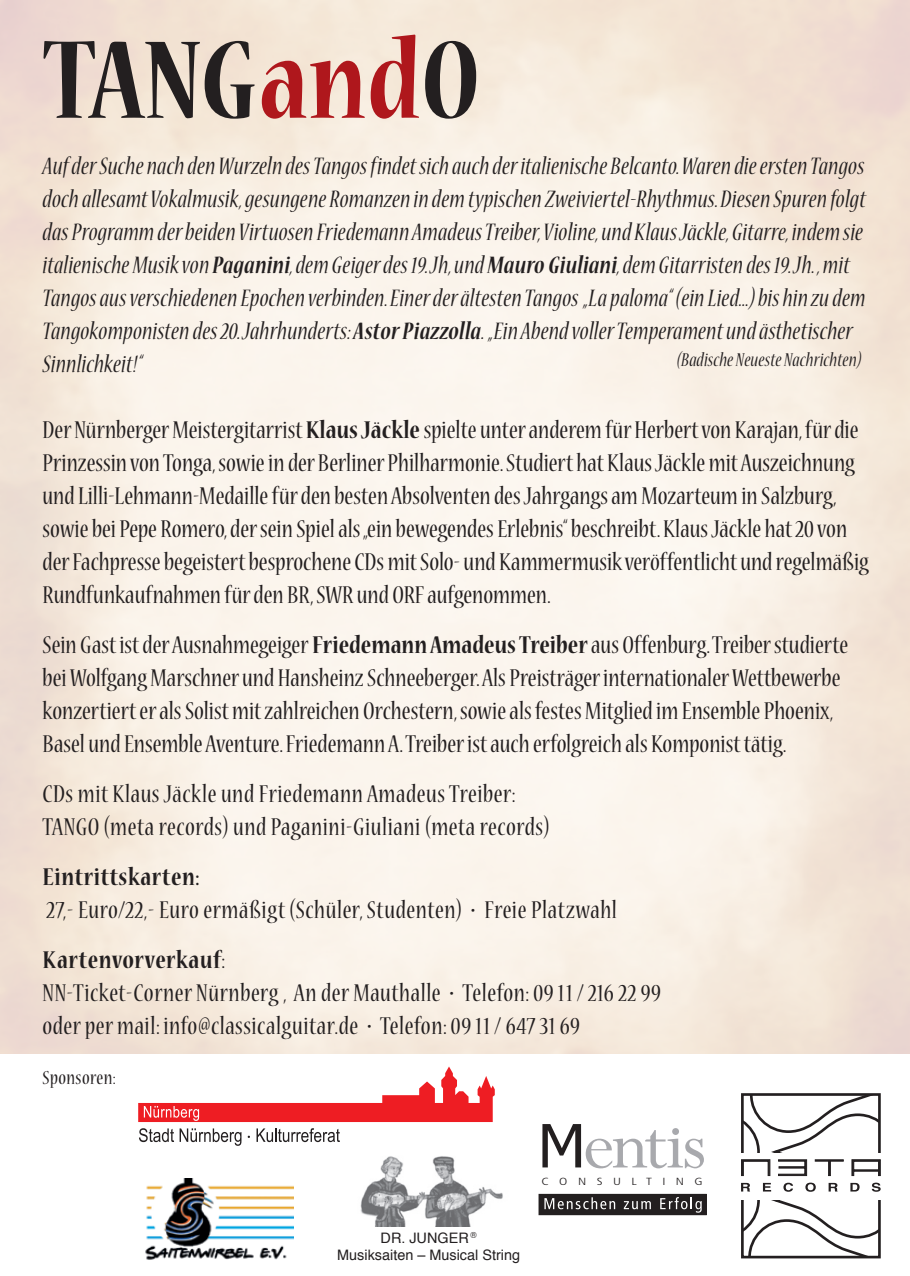
<style>
.page{position:relative;width:910px;height:1276px;background:#fff}
.page>*{position:absolute;margin:0;border:0;box-sizing:border-box;transform-origin:0 0}
.t1{font:700 condensed 123px "Nueva Std";color:#231f20}
.t2{font:condensed 27px/33px "Nueva Std";color:#231f20}
.t3{font:italic condensed 27px/33px "Nueva Std";letter-spacing:.01em;color:#231f20}
.t4{font:condensed 27px/33px "Nueva Std";letter-spacing:.02em;color:#231f20}
.t5{font:italic condensed 21px "Nueva Std";letter-spacing:.01em;color:#231f20}
.t6{font:condensed 21px "Nueva Std";letter-spacing:.02em;color:#231f20}
.t7{font:14.4px "Helvetica";color:#231f20}
.t8{font:300 condensed 10.2px "Frutiger";letter-spacing:.76em;color:#231f20;scale:1.34 1}
.s1{color:#af171c}
.s2{font-weight:700}
</style>
<div class="page">
<svg style="left:542px;top:1124px;width:162px;height:44px"></svg>
<div style="left:539px;top:1194px;width:167px;height:20px;background:#231f20"></div>
<div style="left:539px;top:1194px;width:167px;height:21px;border:1px solid #231f20"></div>
<svg style="left:544px;top:1197px;width:71px;height:12px"></svg>
<svg style="left:624px;top:1201px;width:27px;height:8px"></svg>
<svg style="left:660px;top:1197px;width:42px;height:15px"></svg>
<svg style="left:138px;top:1066px;width:357px;height:56px"></svg>
<svg style="left:139px;top:1128px;width:35px;height:14px"></svg>
<svg style="left:180px;top:1128px;width:61px;height:17px"></svg>
<svg style="left:257px;top:1128px;width:83px;height:14px"></svg>
<img style="left:360px;top:1156px;width:143px;height:70px">
<img style="left:145px;top:1178px;width:148px;height:82px">
<svg style="left:741px;top:1093px;width:140px;height:59px"></svg>
<svg style="left:778px;top:1159px;width:29px;height:17px"></svg>
<svg style="left:814px;top:1159px;width:30px;height:17px"></svg>
<svg style="left:741px;top:1159px;width:30px;height:17px"></svg>
<svg style="left:851px;top:1159px;width:30px;height:17px"></svg>
<svg style="left:741px;top:1200px;width:140px;height:58px"></svg>
<svg style="left:741px;top:1183px;width:9px;height:8px"></svg>
<svg style="left:763px;top:1183px;width:8px;height:8px"></svg>
<svg style="left:783px;top:1182px;width:10px;height:9px"></svg>
<svg style="left:805px;top:1182px;width:11px;height:9px"></svg>
<svg style="left:829px;top:1183px;width:9px;height:8px"></svg>
<svg style="left:850px;top:1183px;width:10px;height:8px"></svg>
<svg style="left:872px;top:1182px;width:9px;height:9px"></svg>
<p class="t1" style="left:43px;top:25px;width:439px">TANG<span class="s1">and</span>O</p>
<p class="t3" style="left:43px;top:151px;width:825px">Auf der Suche nach den Wurzeln des Tangos findet sich auch der italienische Belcanto. Waren die ersten Tangos doch allesamt Vokalmusik, gesungene Romanzen in dem typischen Zweiviertel-Rhythmus. Diesen Spuren folgt das Programm der beiden Virtuosen Friedemann Amadeus Treiber, Violine, und Klaus Jäckle, Gitarre, indem sie italienische Musik von <span class="s2">Paganini</span>, dem Geiger des 19. Jh, und <span class="s2">Mauro Giuliani</span>, dem Gitarristen des 19. Jh. , mit Tangos aus verschiedenen Epochen verbinden. Einer der ältesten Tangos „La paloma“ (ein Lied...) bis hin zu dem Tangokomponisten des 20. Jahrhunderts: <span class="s2">Astor Piazzolla</span>. „Ein Abend voller Temperament und ästhetischer Sinnlichkeit!“</p>
<p class="t5" style="left:676px;top:351px;width:187px">(Badische Neueste Nachrichten)</p>
<p class="t2" style="left:43px;top:415px;width:828px">Der Nürnberger Meistergitarrist <span class="s2">Klaus Jäckle</span> spielte unter anderem für Herbert von Karajan, für die Prinzessin von Tonga, sowie in der Berliner Philharmonie. Studiert hat Klaus Jäckle mit Auszeichnung und Lilli-Lehmann-Medaille für den besten Absolventen des Jahrgangs am Mozarteum in Salzburg, sowie bei Pepe Romero, der sein Spiel als „ein bewegendes Erlebnis“ beschreibt. Klaus Jäckle hat 20 von der Fachpresse begeistert besprochene CDs mit Solo- und Kammermusik veröffentlicht und regelmäßig Rundfunkaufnahmen für den BR, SWR und ORF aufgenommen.</p>
<p class="t2" style="left:43px;top:630px;width:807px">Sein Gast ist der Ausnahmegeiger <span class="s2">Friedemann Amadeus Treiber</span> aus Offenburg. Treiber studierte bei Wolfgang Marschner und Hansheinz Schneeberger. Als Preisträger internationaler Wettbewerbe konzertiert er als Solist mit zahlreichen Orchestern, sowie als festes Mitglied im Ensemble Phoenix, Basel und Ensemble Aventure. Friedemann A. Treiber ist auch erfolgreich als Komponist tätig.</p>
<p class="t4" style="left:43px;top:779px;width:509px">CDs mit Klaus Jäckle und Friedemann Amadeus Treiber:<br>TANGO (meta records) und Paganini-Giuliani (meta records)</p>
<p class="t4" style="left:43px;top:862px;width:576px"><span class="s2">Eintrittskarten:<br></span>27,- Euro/22,- Euro ermäßigt (Schüler, Studenten) • Freie Platzwahl</p>
<p class="t4" style="left:43px;top:945px;width:620px"><span class="s2">Kartenvorverkauf</span>:<br>NN-Ticket-Corner Nürnberg , An der Mauthalle • Telefon: 0911 / 216 22 99 oder per mail: info@classicalguitar.de • Telefon: 0911 / 647 31 69</p>
<p class="t6" style="left:43px;top:1068px;width:75px">Sponsoren:</p>
<p class="t7" style="left:381px;top:1226px;width:98px">DR. JUNGER <sup>®</sup></p>
<p class="t7" style="left:337px;top:1243px;width:184px">Musiksaiten – Musical String</p>
<p class="t8" style="left:541px;top:1175px;width:122px">CONSULTING</p>
</div>
